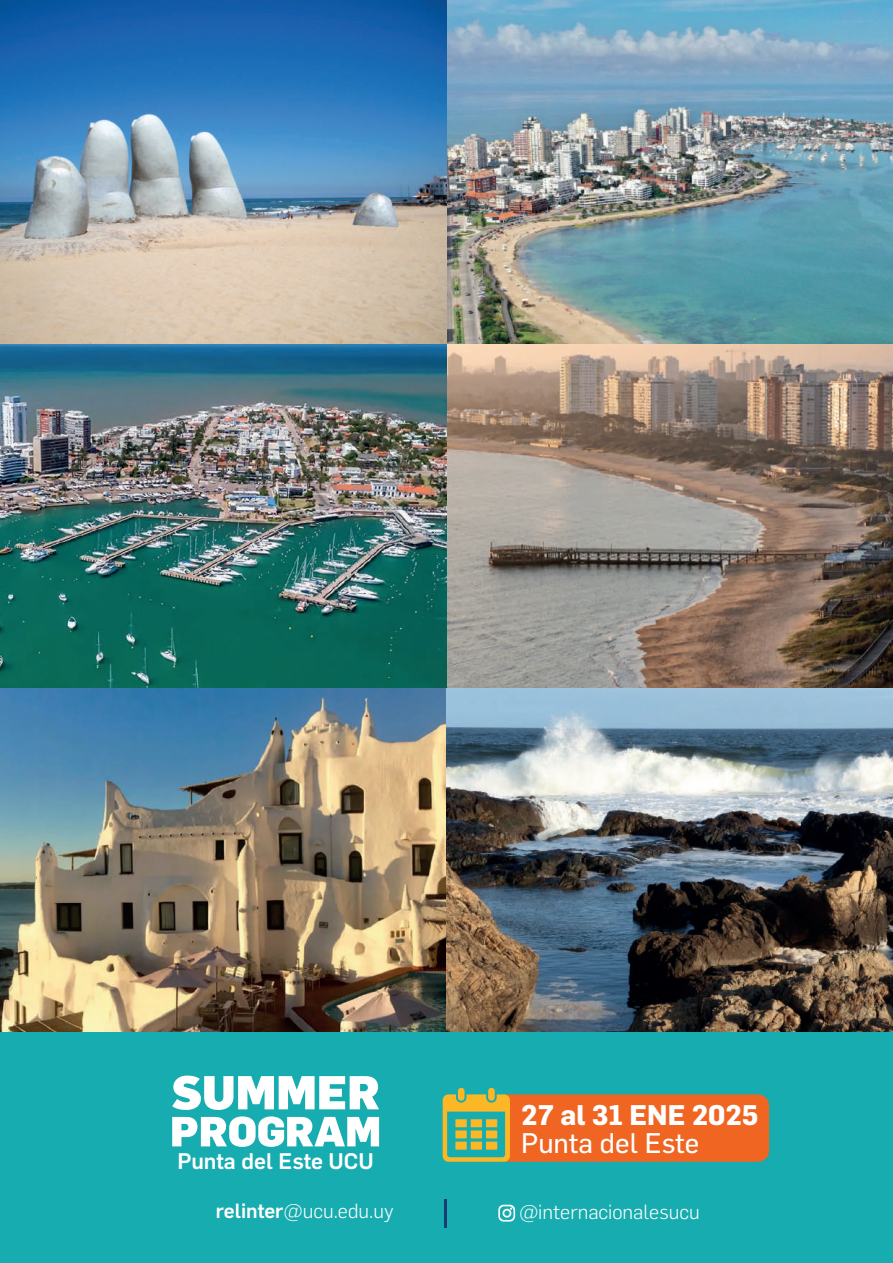
<style>
.page{position:relative;width:893px;height:1263px;background:#fff}
.page>*{position:absolute;margin:0;border:0;box-sizing:border-box;transform-origin:0 0}
.t1{font:700 27.9px "Flama";color:#fff}
.t2{font:27.9px "Flama Basic";color:#fff}
.t3{font:500 22.2px "Flama";color:#fff}
.t4{font:300 20.1px "Flama";color:#fff}
.s1{font-weight:500}
</style>
<div class="page">
<img style="left:446px;top:0;width:447px;height:344px">
<img style="left:0;top:0;width:446px;height:344px">
<img style="left:0;top:344px;width:893px;height:688px">
<div style="left:0;top:1032px;width:893px;height:231px;background:#17acaf"></div>
<svg style="left:498px;top:1205px;width:17px;height:16px"></svg>
<hr style="left:444px;top:1199px;width:3px;height:29px;background:#1a3d72">
<svg style="left:443px;top:1088px;width:326px;height:74px;background:#cc7a39"></svg>
<svg style="left:172px;top:1075px;width:207px;height:35px"></svg>
<svg style="left:172px;top:1116px;width:207px;height:31px"></svg>
<p class="t3" style="left:177px;top:1145px;width:198px">Punta del Este UCU</p>
<h1 class="t1" style="left:521px;top:1095px;width:239px">27 al 31 ENE 2025</h1>
<h1 class="t2" style="left:521px;top:1124px;width:179px">Punta del Este</h1>
<p class="t4" style="left:216px;top:1197px;width:179px"><span class="s1">relinter</span>@ucu.edu.uy</p>
<p class="t4" style="left:519px;top:1198px;width:182px">@internacionalesucu</p>
</div>
